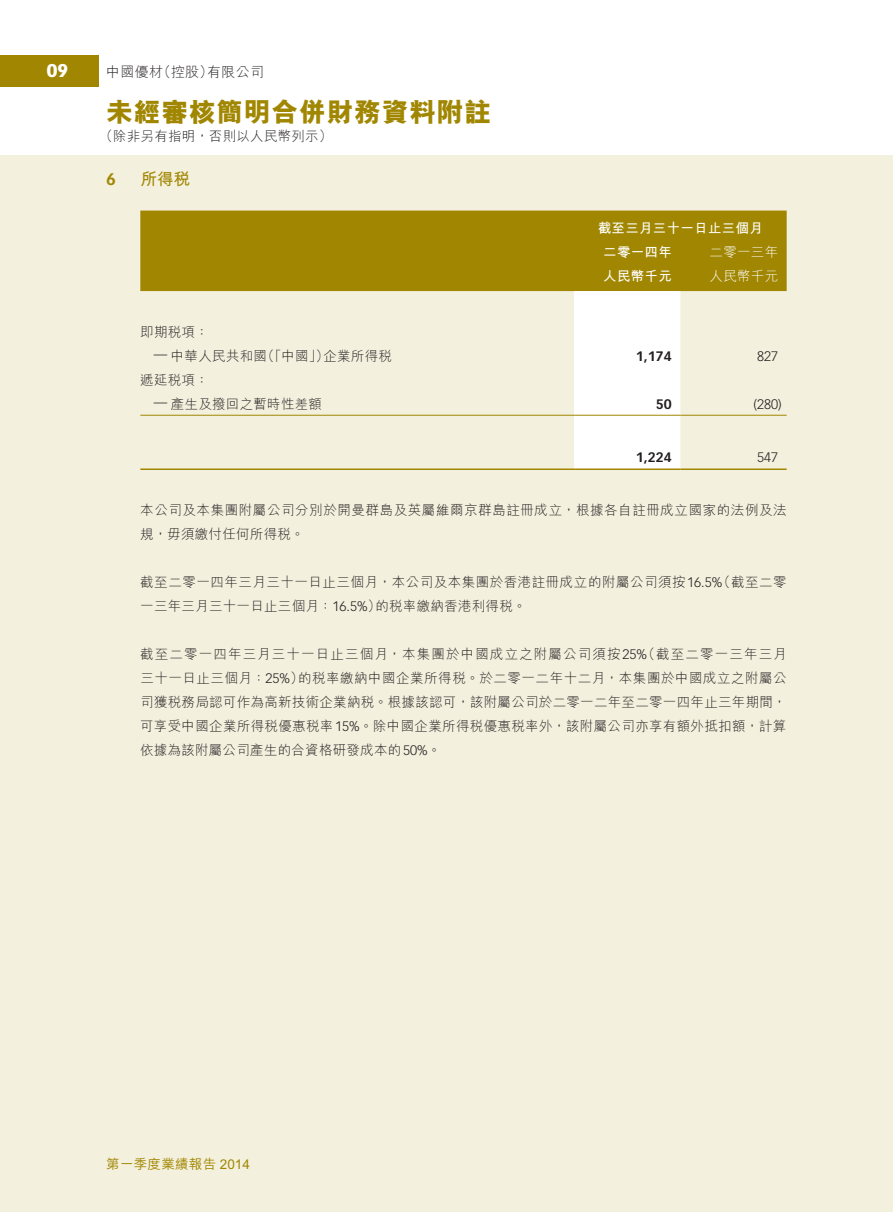
<style>
.page{position:relative;width:893px;height:1212px;background:#fff}
.page>*{position:absolute;margin:0;border:0;box-sizing:border-box;transform-origin:0 0}
.t1{font:800 27px "M Hei HK";letter-spacing:.02em;color:#a18701}
.t2{font:900 18px "Vectora LT Std";color:#fff}
.t3{font:700 16.5px "M Hei HK";color:#a18701}
.t4{font:700 16.5px "Vectora LT Std";color:#a18701}
.t5{font:300 13.95px "M Hei HK";letter-spacing:.02em;color:#231f20}
.t6{font:300 13.5px/24px "M Hei HK";letter-spacing:.025em;color:#231f20}
.t7{font:300 13.5px/24px "M Hei HK";letter-spacing:.06em;color:#231f20}
.t8{font:300 13.5px/24px "M Hei HK";letter-spacing:.045em;color:#231f20}
.t9{font:700 13.5px "M Hei HK";letter-spacing:.02em;color:#fff}
.t10{font:300 13.5px "Vectora LT Std";color:#231f20}
.t11{font:500 13.5px "M Hei HK";letter-spacing:.02em;color:#a18701}
.t12{font:700 13.5px "Vectora LT Std";color:#231f20}
.t13{font:300 13.5px "M Hei HK";letter-spacing:.02em;color:#fff}
.t14{font:300 13.5px "M Hei HK";letter-spacing:.085em;color:#231f20}
.s1{font-family:"Vectora LT Std"}
</style>
<div class="page">
<div style="left:0;top:155px;width:893px;height:1057px;background:#f4f0de"></div>
<div style="left:0;top:55px;width:99px;height:32px;background:#a18701"></div>
<div style="left:140px;top:211px;width:647px;height:80px;background:#a18701"></div>
<div style="left:574px;top:291px;width:106px;height:177px;background:#fff"></div>
<hr style="left:140px;top:415px;width:434px;height:1px;background:#a18701">
<hr style="left:574px;top:415px;width:106px;height:1px;background:#a18701">
<hr style="left:680px;top:415px;width:107px;height:1px;background:#a18701">
<hr style="left:140px;top:468px;width:434px;height:2px;background:#a18701">
<hr style="left:574px;top:468px;width:106px;height:2px;background:#a18701">
<hr style="left:680px;top:468px;width:107px;height:2px;background:#a18701">
<h2 class="t2" style="left:47px;top:59px;width:23px">09</h2>
<p class="t5" style="left:157px;top:64px;width:58px">（控股）</p>
<p class="t5" style="left:106px;top:64px;width:58px">中國優材</p>
<p class="t5" style="left:207px;top:64px;width:58px">有限公司</p>
<h1 class="t1" style="left:106px;top:98px;width:387px">未經審核簡明合併財務資料附註</h1>
<p class="t6" style="left:100px;top:124px;width:234px">（除非另有指明，否則以人民幣列示(</p>
<p class="t4" style="left:106px;top:169px;width:11px">6</p>
<p class="t3" style="left:140px;top:167px;width:52px">所得稅</p>
<p class="t9" style="left:598px;top:218px;width:166px">截至三月三十一日止三個月</p>
<p class="t13" style="left:710px;top:245px;width:70px">二零一三年</p>
<p class="t9" style="left:603px;top:242px;width:70px">二零一四年</p>
<p class="t9" style="left:603px;top:266px;width:70px">人民幣千元</p>
<p class="t13" style="left:710px;top:269px;width:70px">人民幣千元</p>
<p class="t6" style="left:140px;top:320px;width:70px">即期稅項：</p>
<p class="t6" style="left:261px;top:344px;width:69px">（「中國」）</p>
<p class="t6" style="left:171px;top:344px;width:98px">中華人民共和國</p>
<p class="t6" style="left:323px;top:344px;width:70px">企業所得稅</p>
<p class="t10" style="left:154px;top:347px;width:15px">—</p>
<p class="t6" style="left:140px;top:368px;width:70px">遞延稅項：</p>
<p class="t12" style="left:636px;top:348px;width:37px">1,174</p>
<p class="t10" style="left:757px;top:349px;width:23px">827</p>
<p class="t6" style="left:171px;top:392px;width:153px">產生及撥回之暫時性差額</p>
<p class="t10" style="left:154px;top:395px;width:15px">—</p>
<p class="t12" style="left:656px;top:396px;width:17px">50</p>
<p class="t10" style="left:754px;top:397px;width:30px">)280(</p>
<p class="t12" style="left:636px;top:449px;width:37px">1,224</p>
<p class="t8" style="left:140px;top:497px;width:648px">本公司及本集團附屬公司分別於開曼群島及英屬維爾京群島註冊成立，根據各自註冊成立國家的法例及法規，毋須繳付任何所得稅。</p>
<p class="t6" style="left:717px;top:569px;width:71px">（截至二零</p>
<p class="t10" style="left:757px;top:449px;width:23px">547</p>
<p class="t6" style="left:375px;top:569px;width:348px;text-indent:-235px">截至二零一四年三月三十一日止三個月，本公司及本集團於香港註冊成立的附屬公司須按<span class="s1">16.5%</span>的稅率繳納香港利得稅。</p>
<p class="t6" style="left:140px;top:593px;width:242px">一三年三月三十一日止三個月：<span class="s1">16.5%</span>）</p>
<p class="t14" style="left:642px;top:647px;width:146px">（截至二零一三年三月</p>
<p class="t7" style="left:298px;top:641px;width:490px;text-indent:-158px">截至二零一四年三月三十一日止三個月，本集團於中國成立之附屬公司須按<span class="s1">25%<br></span>的稅率繳納中國企業所得稅。於二零一二年十二月，本集團於中國成立之附屬公</p>
<p class="t6" style="left:140px;top:665px;width:648px">三十一日止三個月：<span class="s1">25%</span>）<br>司獲稅務局認可作為高新技術企業納稅。根據該認可，該附屬公司於二零一二年至二零一四年止三年期間，可享受中國企業所得稅優惠稅率<span class="s1">15%</span>。除中國企業所得稅優惠稅率外，該附屬公司亦享有額外抵扣額，計算依據為該附屬公司產生的合資格研發成本的<span class="s1">50%</span>。</p>
<p class="t11" style="left:106px;top:1154px;width:145px">第一季度業績報告 2014</p>
</div>
